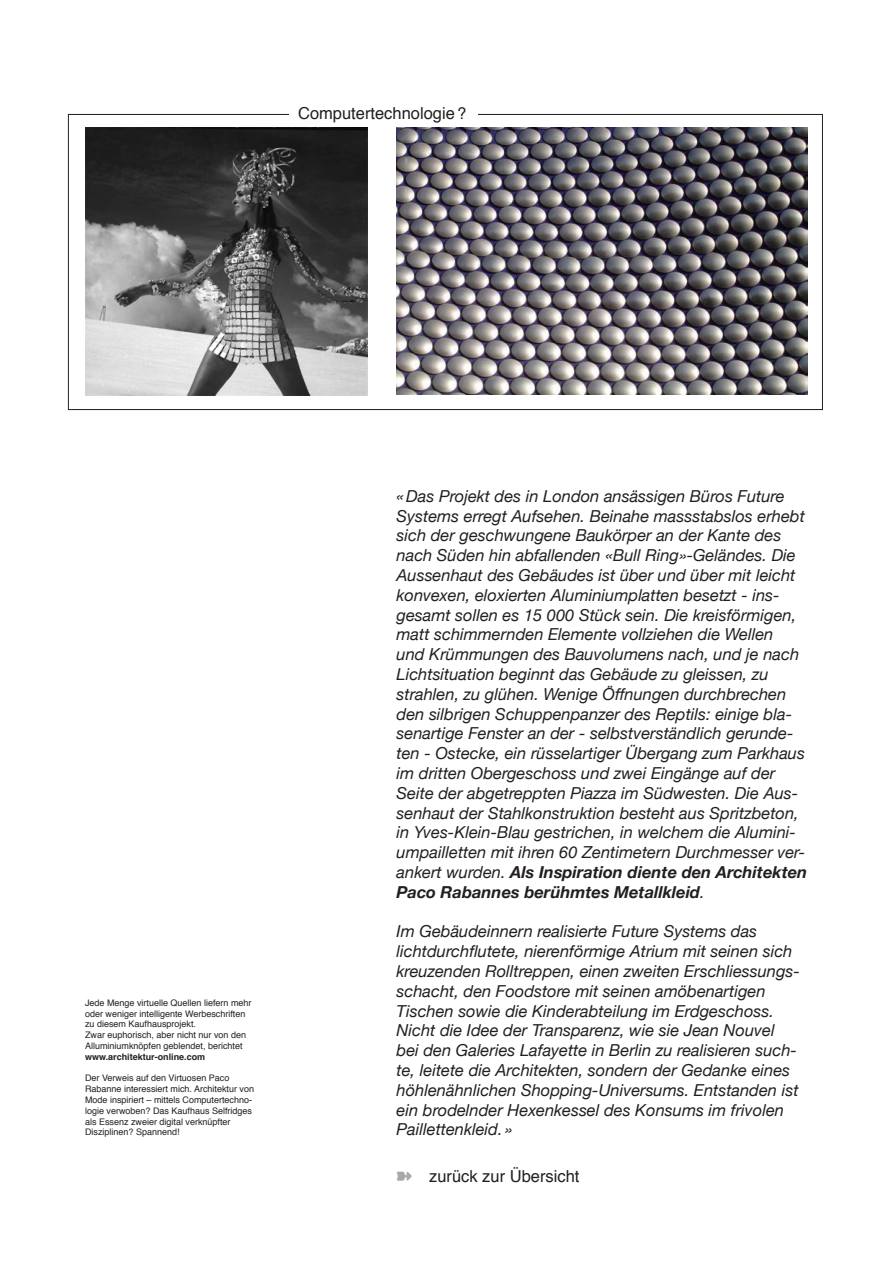
<style>
.page{position:relative;width:893px;height:1263px;background:#fff}
.page>*{position:absolute;margin:0;border:0;box-sizing:border-box;transform-origin:0 0}
.Zitat{font:italic 16.5px/19.8px "Helvetica Neue";color:#231f20}
.Text{font:16.5px "Helvetica";color:#231f20}
.Quelle{font:9px/10.8px "Helvetica";color:#231f20}
.s1{font-weight:700}
.s2{color:#a8a9ad}
</style>
<div class="page">
<img style="left:85px;top:128px;width:282px;height:267px">
<img style="left:397px;top:128px;width:411px;height:267px">
<p class="Text" style="left:298px;top:99px;width:170px">Computertechnologie ?</p>
<p class="Quelle" style="left:85px;top:997px;width:168px">Jede Menge virtuelle Quellen liefern mehr oder weniger intelligente Werbeschriften zu diesem Kaufhausprojekt.</p>
<p class="Quelle" style="left:85px;top:1029px;width:163px">Zwar euphorisch, aber nicht nur von den<br>Alluminiumknöpfen geblendet, berichtet <span class="s1">www.architektur-online.com</span></p>
<p class="Quelle" style="left:85px;top:1072px;width:171px">Der Verweis auf den Virtuosen Paco Rabanne interessiert mich. Architektur von Mode inspiriert – mittels Computertechno&shy;logie verwoben? Das Kaufhaus Selfridges als Essenz zweier digital verknüpfter Disziplinen? Spannend!</p>
<p class="Zitat" style="left:397px;top:486px;width:412px">« Das Projekt des in London ansässigen Büros Future Systems erregt Aufsehen. Beinahe massstabslos erhebt sich der geschwungene Baukörper an der Kante des nach Süden hin abfallenden «Bull Ring»-Geländes. Die Aussenhaut des Gebäudes ist über und über mit leicht konvexen, eloxierten Aluminiumplatten besetzt - ins&shy;gesamt sollen es 15 000 Stück sein. Die kreisförmigen, matt schimmernden Elemente vollziehen die Wellen<br>und Krümmungen des Bauvolumens nach, und je nach Lichtsituation beginnt das Gebäude zu gleissen, zu strahlen, zu glühen. Wenige Öffnungen durchbrechen den silbrigen Schuppenpanzer des Reptils: einige bla&shy;senartige Fenster an der - selbstverständlich gerunde&shy;ten - Ostecke, ein rüsselartiger Übergang zum Parkhaus im dritten Obergeschoss und zwei Eingänge auf der Seite der abgetreppten Piazza im Südwesten. Die Aus&shy;senhaut der Stahlkonstruktion besteht aus Spritzbeton, in Yves-Klein-Blau gestrichen, in welchem die Alumini&shy;umpailletten mit ihren 60 Zentimetern Durchmesser ver&shy;ankert wurden. <span class="s1">Als Inspiration diente den Architekten Paco Rabannes berühmtes Metallkleid</span>.</p>
<p class="Zitat" style="left:397px;top:921px;width:405px">Im Gebäudeinnern realisierte Future Systems das lichtdurchflutete, nierenförmige Atrium mit seinen sich kreuzenden Rolltreppen, einen zweiten Erschliessungs&shy;schacht, den Foodstore mit seinen amöbenartigen Tischen sowie die Kinderabteilung im Erdgeschoss.<br>Nicht die Idee der Transparenz, wie sie Jean Nouvel bei den Galeries Lafayette in Berlin zu realisieren such&shy;te, leitete die Architekten, sondern der Gedanke eines höhlenähnlichen Shopping-Universums. Entstanden ist ein brodelnder Hexenkessel des Konsums im frivolen Paillettenkleid. »</p>
<p class="Text" style="left:397px;top:1162px;width:184px"><span class="s2">➽</span> zurück zur Übersicht</p>
</div>
